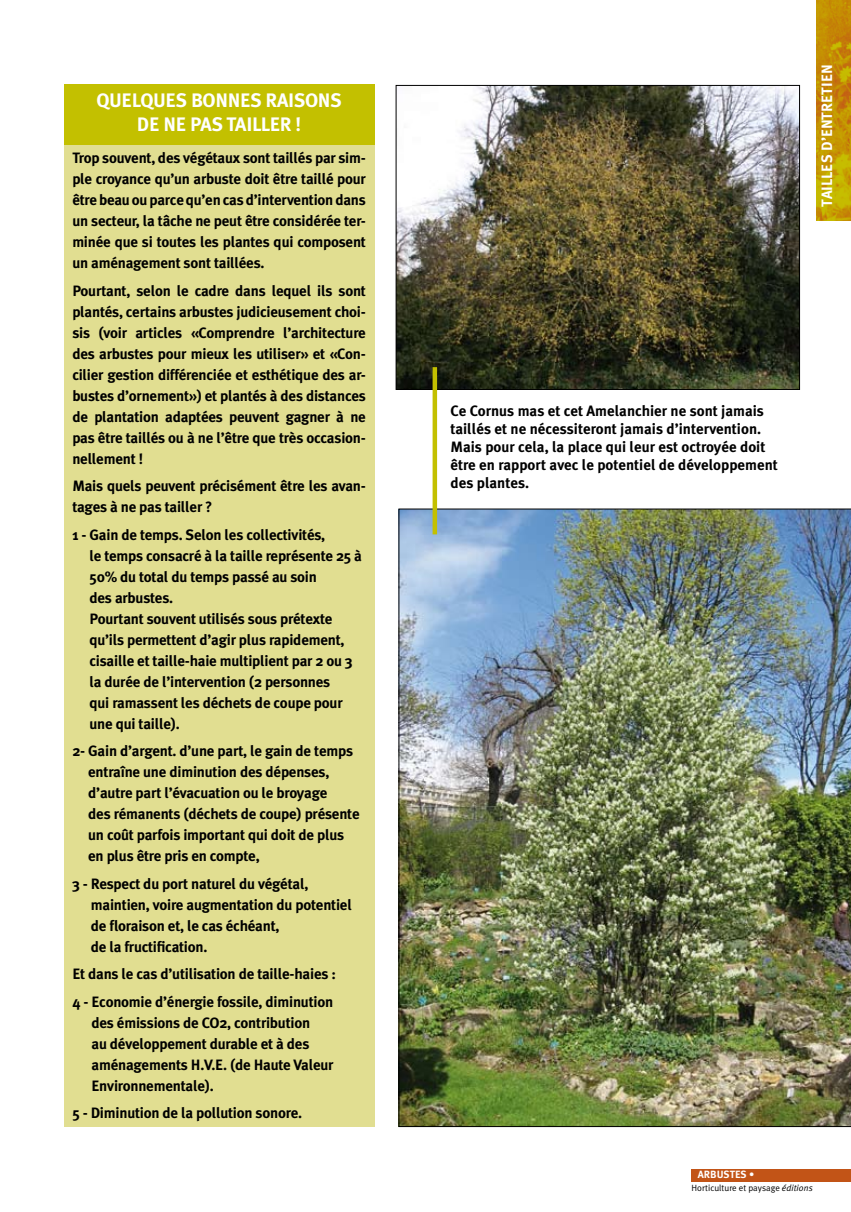
<style>
.page{position:relative;width:851px;height:1212px;background:#fff}
.page>*{position:absolute;margin:0;border:0;box-sizing:border-box;transform-origin:0 0}
.t1{font:700 19.5px/23.4px "Meta Plus";letter-spacing:-.015em;color:#fff}
.t2{font:700 15px/21px "Meta Plus";letter-spacing:-.015em;color:#000}
.t3{font:15px "Meta Plus Bold Caps";color:#fff}
.t4{font:700 10.5px "Meta Plus";color:#fff}
.t5{font:9px "Meta Plus Normal";color:#000}
.s1{font-style:italic}
</style>
<div class="page">
<div style="left:64px;top:143px;width:310px;height:984px;background:#e1de91"></div>
<div style="left:64px;top:84px;width:310px;height:61px;background:#c3c000"></div>
<img style="left:816px;top:0;width:34px;height:220px">
<div style="left:691px;top:1169px;width:159px;height:13px;background:#c25417"></div>
<img style="left:397px;top:87px;width:400px;height:301px">
<div style="left:395px;top:85px;width:404px;height:305px;border:1px solid #000"></div>
<img style="left:398px;top:509px;width:452px;height:618px">
<div style="left:432px;top:367px;width:5px;height:167px;background:#c3c000"></div>
<h1 class="t1" style="left:137px;top:89px;width:206px;text-indent:-41px">Quelques bonnes raisons de ne pas taill</h1>
<h1 class="t1" style="left:270px;top:112px;width:33px">er !</h1>
<p class="t2" style="left:72px;top:148px;width:295px;text-align:justify">Trop souvent, des végétaux sont taillés par sim&shy;ple croyance qu’un arbuste doit être taillé pour être beau ou parce qu’en cas d’intervention dans un secteur, la tâche ne peut être considérée ter&shy;minée que si toutes les plantes qui composent un aménagement sont taillées.</p>
<p class="t2" style="left:72px;top:280px;width:295px;text-align:justify">Pourtant, selon le cadre dans lequel ils sont plantés, certains arbustes judicieusement choi&shy;sis (voir articles «Comprendre l’architecture des arbustes pour mieux les utiliser» et «Con&shy;cilier gestion différenciée et esthétique des ar&shy;bustes d’ornement») et plantés à des distances de plantation adaptées peuvent gagner à ne pas être taillés ou à ne l’être que très occasion&shy;nellement !</p>
<p class="t2" style="left:72px;top:476px;width:295px">Mais quels peuvent précisément être les avan&shy;tages à ne pas tailler ?</p>
<p class="t2" style="left:89px;top:524px;width:274px;text-indent:-17px">1 - Gain de temps. Selon les collectivités,<br>le temps consacré à la taille représente 25 à 50% du total du temps passé au soin<br>des arbustes.<br>Pourtant souvent utilisés sous prétexte qu’ils permettent d’agir plus rapidement, cisaille et taille-haie multiplient par 2 ou 3 la durée de l’intervention (2 personnes<br>qui ramassent les déchets de coupe pour une qui taille).</p>
<p class="t2" style="left:88px;top:741px;width:273px;text-indent:-16px">2- Gain d’argent. d’une part, le gain de temps entraîne une diminution des dépenses, d’autre part l’évacuation ou le broyage<br>des rémanents (déchets de coupe) présente un coût parfois important qui doit de plus en plus être pris en compte,</p>
<p class="t2" style="left:91px;top:873px;width:262px;text-indent:-19px">3 - Respect du port naturel du végétal, maintien, voire augmentation du potentiel de floraison et, le cas échéant,<br>de la fructification.</p>
<p class="t2" style="left:72px;top:960px;width:265px;line-height:27.5px">Et dans le cas d’utilisation de taille-haies :<br>4 - Economie d’énergie fossile, diminution</p>
<p class="t2" style="left:91px;top:1012px;width:244px">des émissions de CO2, contribution<br>au développement durable et à des aménagements H.V.E. (de Haute Valeur<br>Environnementale).</p>
<p class="t2" style="left:72px;top:1102px;width:231px">5 - Diminution de la pollution sonore.</p>
<p class="t3" style="left:818px;top:207px;width:144px;rotate:-90deg">tailles d’entretien</p>
<p class="t2" style="left:450px;top:402px;width:329px;line-height:18px">Ce Cornus mas et cet Amelanchier ne sont jamais taillés et ne nécessiteront jamais d’intervention.<br>Mais pour cela, la place qui leur est octroyée doit être en rapport avec le potentiel de développement des plantes.</p>
<p class="t4" style="left:697px;top:1168px;width:58px">Arbustes •</p>
<p class="t5" style="left:691px;top:1182px;width:123px">Horticulture et paysage <span class="s1">éditions</span></p>
</div>
